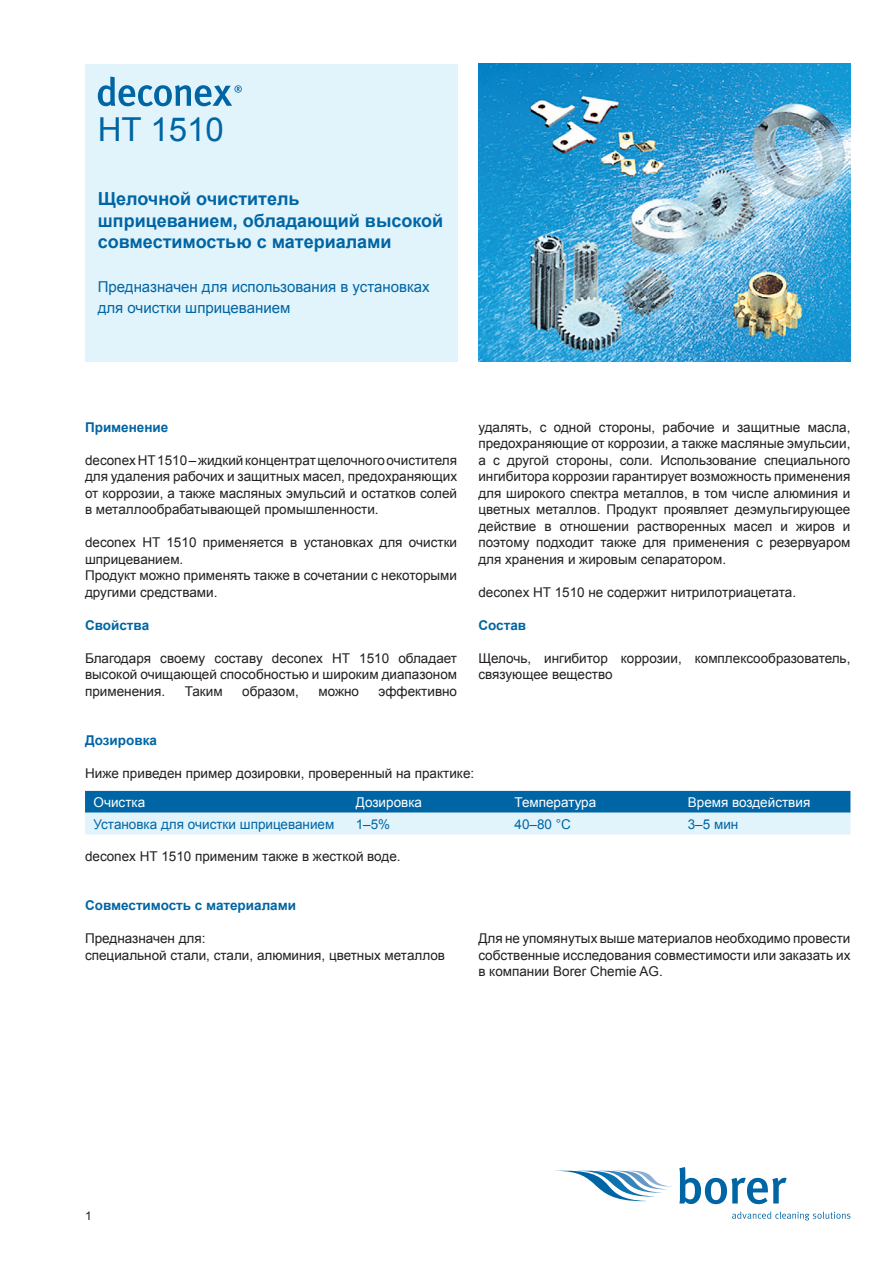
<style>
.page{position:relative;width:893px;height:1263px;background:#fff}
.page>*{position:absolute;margin:0;border:0;box-sizing:border-box;transform-origin:0 0}
.ProdBez_1_Seite{font:33px "Arial";color:#0065a4}
.Produkt-Titel{font:700 18px/21.6px "Arial";color:#0065a4}
.Produkt-Untertitel{font:15px/21px "Arial";color:#0065a4}
.Text{font:13.5px/16.5px "Arial";color:#231f20;text-align:justify}
.Texttitel{font:700 13.5px "Arial";color:#0065a4}
.Tabelleninhalt{font:13.5px "Arial";color:#0065a4}
.Tabelleninhalt-2{font:13.5px "Arial";color:#fff}
.t1{font:12px "Arial";color:#231f20}
</style>
<div class="page">
<div style="left:85px;top:64px;width:372px;height:297px;background:#e1f4fc"></div>
<svg style="left:562px;top:1171px;width:111px;height:30px"></svg>
<svg style="left:679px;top:1167px;width:108px;height:37px"></svg>
<svg style="left:732px;top:1211px;width:118px;height:9px"></svg>
<svg style="left:98px;top:77px;width:144px;height:29px"></svg>
<img style="left:478px;top:64px;width:372px;height:297px">
<svg style="left:85px;top:791px;width:765px;height:43px;background:#70accf"></svg>
<p class="ProdBez_1_Seite" style="left:98px;top:108px;width:127px">HT 1510</p>
<p class="Produkt-Titel" style="left:98px;top:189px;width:347px">Щелочной очиститель шприцеванием, обладающий высокой совместимостью с материалами</p>
<p class="Produkt-Untertitel" style="left:98px;top:276px;width:333px">Предназначен для использования в установках для очистки шприцеванием</p>
<p class="Texttitel" style="left:85px;top:418px;width:85px">Применение</p>
<p class="Text" style="left:85px;top:452px;width:374px">deconex HT 1510 – жидкий концентрат щелочного очистителя для удаления рабочих и защитных масел, предохраняющих от коррозии, а также масляных эмульсий и остатков солей в металлообрабатывающей промышленности.</p>
<p class="Text" style="left:85px;top:534px;width:374px">deconex HT 1510 применяется в установках для очистки шприцеванием.</p>
<p class="Text" style="left:85px;top:567px;width:374px">Продукт можно применять также в сочетании с некоторыми другими средствами.</p>
<p class="Texttitel" style="left:85px;top:616px;width:66px">Свойства</p>
<p class="Text" style="left:85px;top:650px;width:374px">Благодаря своему составу deconex HT 1510 обладает высокой очищающей способностью и широким диапазоном применения.</p>
<p class="Text" style="left:185px;top:683px;width:39px">Таким</p>
<p class="Text" style="left:242px;top:683px;width:58px">образом,</p>
<p class="Text" style="left:318px;top:683px;width:42px">можно</p>
<p class="Text" style="left:379px;top:683px;width:80px">эффективно</p>
<p class="Text" style="left:478px;top:419px;width:374px">удалять, с одной стороны, рабочие и защитные масла, предохраняющие от коррозии, а также масляные эмульсии, а с другой стороны, соли. Использование специального ингибитора коррозии гарантирует возможность применения для широкого спектра металлов, в том числе алюминия и цветных металлов. Продукт проявляет деэмульгирующее действие в отношении растворенных масел и жиров и поэтому подходит также для применения с резервуаром для хранения и жировым сепаратором.</p>
<p class="Text" style="left:478px;top:584px;width:319px">deconex HT 1510 не содержит нитрилотриацетата.</p>
<p class="Texttitel" style="left:478px;top:616px;width:49px">Состав</p>
<p class="Text" style="left:478px;top:650px;width:374px">Щелочь, ингибитор коррозии, комплексообразователь, связующее вещество</p>
<p class="Texttitel" style="left:85px;top:731px;width:73px">Дозировка</p>
<p class="Text" style="left:85px;top:765px;width:391px">Ниже приведен пример дозировки, проверенный на практике:</p>
<p class="Tabelleninhalt-2" style="left:94px;top:793px;width:53px">Очистка</p>
<p class="Tabelleninhalt-2" style="left:356px;top:793px;width:68px">Дозировка</p>
<p class="Tabelleninhalt-2" style="left:514px;top:793px;width:83px">Температура</p>
<p class="Tabelleninhalt-2" style="left:688px;top:793px;width:124px">Время воздействия</p>
<p class="Tabelleninhalt" style="left:94px;top:815px;width:242px">Установка для очистки шприцеванием</p>
<p class="Tabelleninhalt" style="left:356px;top:815px;width:36px">1–5%</p>
<p class="Tabelleninhalt" style="left:514px;top:815px;width:58px">40–80 °C</p>
<p class="Tabelleninhalt" style="left:688px;top:815px;width:52px">3–5 мин</p>
<p class="Text" style="left:85px;top:848px;width:317px">deconex HT 1510 применим также в жесткой воде.</p>
<p class="Texttitel" style="left:85px;top:896px;width:213px">Совместимость с материалами</p>
<p class="Text" style="left:85px;top:930px;width:122px">Предназначен для:</p>
<p class="Text" style="left:85px;top:947px;width:362px">специальной стали, стали, алюминия, цветных металлов</p>
<p class="Text" style="left:478px;top:930px;width:374px">Для не упомянутых выше материалов необходимо провести собственные исследования совместимости или заказать их в компании Borer Chemie AG.</p>
<p class="t1" style="left:85px;top:1208px;width:8px">1</p>
</div>
